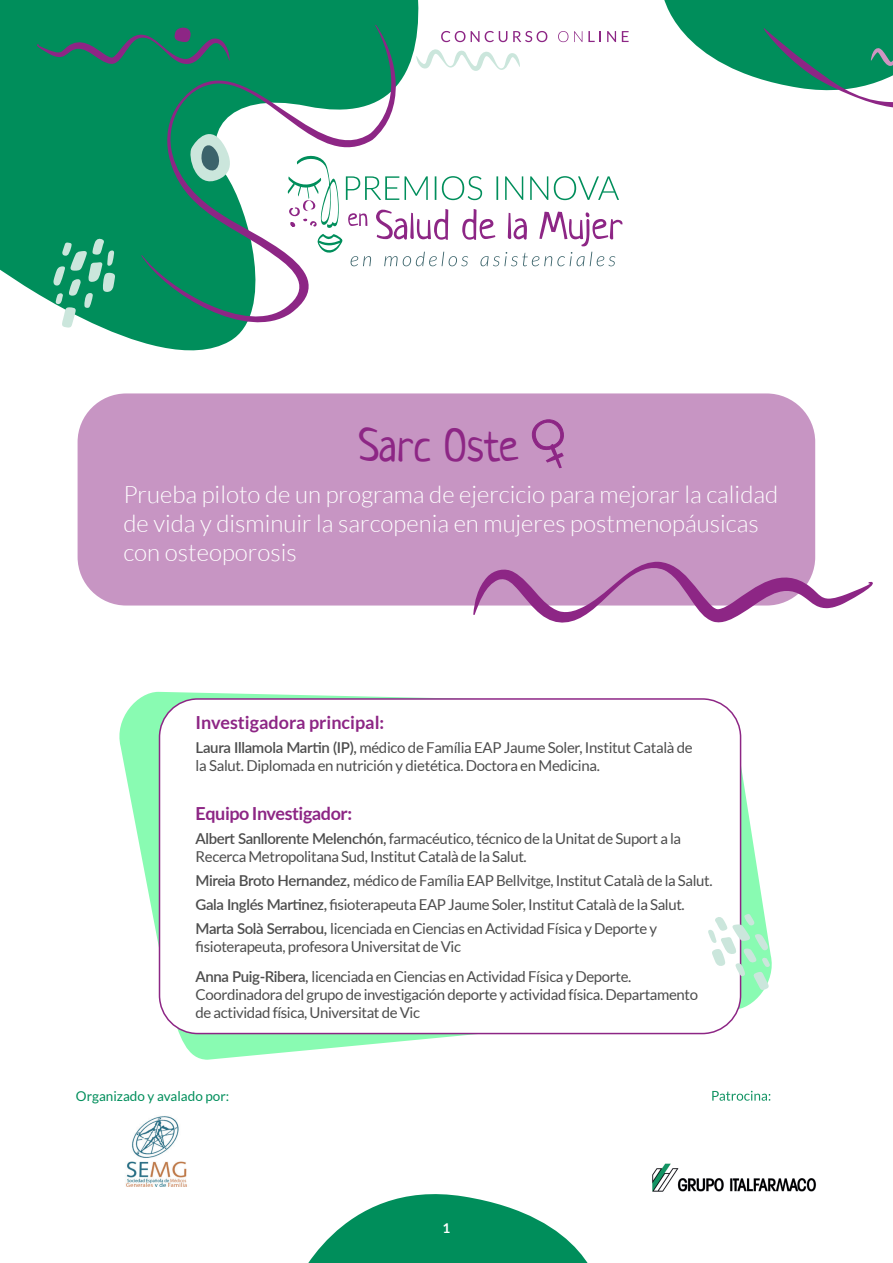
<style>
.page{position:relative;width:893px;height:1263px;background:#fff}
.page>*{position:absolute;margin:0;border:0;box-sizing:border-box;transform-origin:0 0}
.t1{font:45px "Neucha";color:#8d2685}
.t2{font:300 24px/28.8px "Lato";color:#fff}
.t3{font:700 18px "Lato";letter-spacing:-.015em;color:#8d2685}
.t4{font:15px/18px "Lato";letter-spacing:-.025em;color:#4d4d4d}
.t5{font:13.5px "Lato";color:#008e5b}
.t6{font:700 13.5px "Lato";color:#fff}
.s1{font-weight:600}
</style>
<div class="page">
<svg style="left:308px;top:1194px;width:280px;height:69px"></svg>
<svg style="left:119px;top:692px;width:653px;height:368px"></svg>
<svg style="left:0;top:0;width:425px;height:351px;fill:#008e5b"></svg>
<svg style="left:416px;top:48px;width:104px;height:24px"></svg>
<svg style="left:35px;top:25px;width:106px;height:41px;background:#147e61"></svg>
<svg style="left:141px;top:25px;width:266px;height:317px;fill:#008e5b"></svg>
<svg style="left:53px;top:238px;width:62px;height:90px;background:#4aae8a"></svg>
<svg style="left:441px;top:31px;width:24px;height:11px"></svg>
<svg style="left:471px;top:31px;width:8px;height:11px"></svg>
<svg style="left:485px;top:31px;width:22px;height:11px"></svg>
<svg style="left:513px;top:31px;width:34px;height:11px"></svg>
<svg style="left:558px;top:31px;width:10px;height:11px"></svg>
<svg style="left:574px;top:31px;width:8px;height:11px"></svg>
<svg style="left:588px;top:31px;width:13px;height:11px"></svg>
<svg style="left:607px;top:31px;width:9px;height:11px"></svg>
<svg style="left:622px;top:31px;width:7px;height:11px"></svg>
<svg style="left:376px;top:209px;width:246px;height:37px"></svg>
<svg style="left:346px;top:176px;width:273px;height:24px"></svg>
<svg style="left:348px;top:213px;width:19px;height:13px"></svg>
<svg style="left:318px;top:234px;width:24px;height:19px"></svg>
<svg style="left:288px;top:154px;width:51px;height:74px"></svg>
<svg style="left:351px;top:252px;width:264px;height:14px"></svg>
<svg style="left:664px;top:0;width:229px;height:108px"></svg>
<div style="left:78px;top:393px;width:737px;height:212px;background:#c795c3;border-radius:49px"></div>
<div style="left:159px;top:699px;width:582px;height:334px;background:#fff;border-radius:38px"></div>
<div style="left:159px;top:698px;width:582px;height:336px;border:2px solid #8d2685;border-radius:38px"></div>
<svg style="left:473px;top:558px;width:400px;height:65px"></svg>
<img style="left:126px;top:1116px;width:61px;height:71px">
<img style="left:652px;top:1163px;width:164px;height:29px">
<svg style="left:708px;top:914px;width:62px;height:76px"></svg>
<svg style="left:712px;top:1091px;width:58px;height:10px"></svg>
<svg style="left:531px;top:419px;width:33px;height:49px"></svg>
<p class="t1" style="left:359px;top:418px;width:161px">Sarc Oste</p>
<p class="t2" style="left:123px;top:480px;width:656px">Prueba piloto de un programa de ejercicio para mejorar la calidad de vida y disminuir la sarcopenia en mujeres postmenopáusicas con osteoporosis</p>
<p class="t3" style="left:196px;top:712px;width:190px">Investigadora principal:</p>
<p class="t4" style="left:196px;top:739px;width:499px"><span class="s1">Laura Illamola Martin (IP),</span> médico de Família EAP Jaume Soler, Institut Català de la Salut. Diplomada en nutrición y dietética. Doctora en Medicina.</p>
<p class="t3" style="left:196px;top:803px;width:158px">Equipo Investigador:</p>
<p class="t4" style="left:196px;top:829px;width:487px"><span class="s1">Albert Sanllorente Melenchón,</span> farmacéutico, técnico de la Unitat de Suport a la</p>
<p class="t4" style="left:196px;top:847px;width:333px">Recerca Metropolitana Sud, Institut Català de la Salut.</p>
<p class="t4" style="left:196px;top:871px;width:518px"><span class="s1">Mireia Broto Hernandez,</span> médico de Família EAP Bellvitge, Institut Català de la Salut.</p>
<p class="t4" style="left:196px;top:895px;width:491px"><span class="s1">Gala Inglés Martinez,</span> fisioterapeuta EAP Jaume Soler, Institut Català de la Salut.</p>
<p class="t4" style="left:196px;top:919px;width:463px"><span class="s1">Marta Solà Serrabou,</span> licenciada en Ciencias en Actividad Física y Deporte y</p>
<p class="t4" style="left:196px;top:937px;width:267px">fisioterapeuta, profesora Universitat de Vic</p>
<p class="t4" style="left:196px;top:967px;width:437px"><span class="s1">Anna Puig-Ribera,</span> licenciada en Ciencias en Actividad Física y Deporte.</p>
<p class="t4" style="left:196px;top:985px;width:504px">Coordinadora del grupo de investigación deporte y actividad física. Departamento</p>
<p class="t4" style="left:196px;top:1003px;width:226px">de actividad física, Universitat de Vic</p>
<p class="t5" style="left:76px;top:1088px;width:155px">Organizado y avalado por:</p>
<p class="t6" style="left:443px;top:1221px;width:9px">1</p>
</div>
